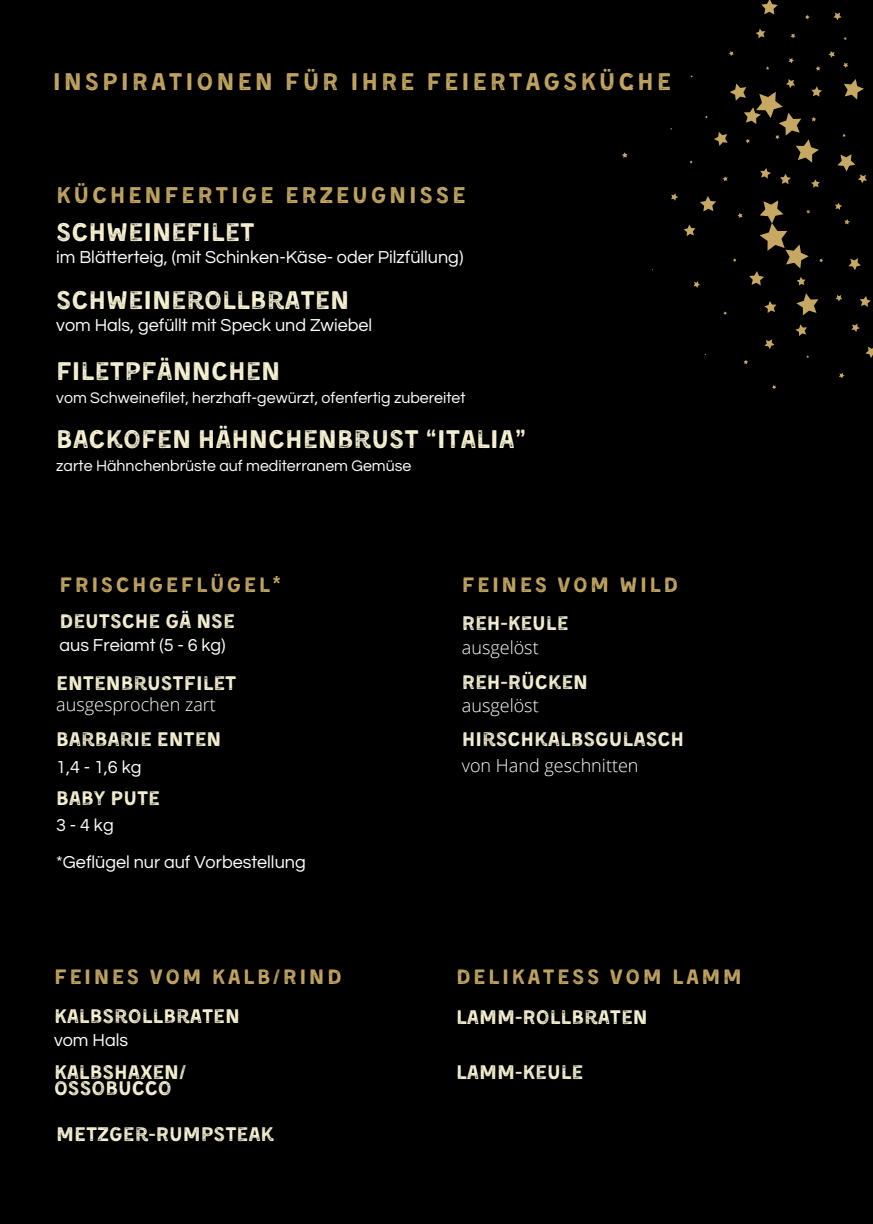
<style>
.page{position:relative;width:873px;height:1224px;background:#000}
.page>*{position:absolute;margin:0;border:0;box-sizing:border-box;transform-origin:0 0}
.t1{font:26.2px "Kent 4 F Printed";color:#faf5d5}
.t2{font:24.8px "Kent 4 F Printed";letter-spacing:.115em;color:#c6a862}
.t3{font:23.4px "Kent 4 F Printed";letter-spacing:.115em;color:#c6a862}
.t4{font:21.4px "Kent 4 F Printed";letter-spacing:.115em;color:#c6a862}
.t5{font:20.2px/16.4px "Kent 4 F Printed";color:#faf5d5}
.t6{font:18px "Questrial";color:#fff}
.t7{font:300 18px "Open Sans";color:#fff}
.t8{font:16px "Questrial";color:#fff}
</style>
<div class="page">
<svg style="left:828px;top:51px;width:7px;height:7px"></svg>
<svg style="left:622px;top:152px;width:6px;height:6px"></svg>
<svg style="left:671px;top:193px;width:7px;height:8px"></svg>
<svg style="left:694px;top:281px;width:6px;height:7px"></svg>
<svg style="left:791px;top:34px;width:5px;height:4px"></svg>
<svg style="left:795px;top:324px;width:12px;height:12px"></svg>
<svg style="left:761px;top:0;width:17px;height:15px"></svg>
<svg style="left:836px;top:295px;width:6px;height:7px"></svg>
<svg style="left:819px;top:259px;width:4px;height:4px"></svg>
<svg style="left:833px;top:13px;width:9px;height:7px"></svg>
<svg style="left:816px;top:66px;width:4px;height:5px"></svg>
<svg style="left:839px;top:373px;width:6px;height:5px"></svg>
<svg style="left:844px;top:219px;width:6px;height:6px"></svg>
<svg style="left:772px;top:385px;width:4px;height:4px"></svg>
<svg style="left:848px;top:258px;width:13px;height:12px"></svg>
<svg style="left:764px;top:301px;width:12px;height:12px"></svg>
<svg style="left:729px;top:51px;width:5px;height:5px"></svg>
<svg style="left:805px;top:15px;width:5px;height:4px"></svg>
<svg style="left:789px;top:58px;width:5px;height:5px"></svg>
<svg style="left:744px;top:360px;width:4px;height:4px"></svg>
<svg style="left:629px;top:87px;width:5px;height:4px"></svg>
<svg style="left:749px;top:200px;width:61px;height:86px"></svg>
<svg style="left:844px;top:79px;width:20px;height:21px"></svg>
<svg style="left:765px;top:339px;width:10px;height:10px"></svg>
<svg style="left:700px;top:196px;width:16px;height:16px"></svg>
<svg style="left:843px;top:63px;width:5px;height:5px"></svg>
<svg style="left:796px;top:293px;width:22px;height:22px"></svg>
<svg style="left:865px;top:347px;width:8px;height:11px"></svg>
<svg style="left:851px;top:296px;width:22px;height:36px"></svg>
<svg style="left:684px;top:225px;width:12px;height:11px"></svg>
<svg style="left:756px;top:29px;width:9px;height:9px"></svg>
<svg style="left:835px;top:203px;width:7px;height:7px"></svg>
<svg style="left:714px;top:79px;width:108px;height:109px"></svg>
<svg style="left:837px;top:154px;width:30px;height:29px"></svg>
<svg style="left:737px;top:213px;width:6px;height:5px"></svg>
<p class="t2" style="left:53px;top:68px;width:620px">INSPIRATIONEN FÜR IHRE FEIERTAGSKÜCHE</p>
<p class="t3" style="left:56px;top:182px;width:411px">KÜCHENFERTIGE ERZEUGNISSE</p>
<p class="t1" style="left:56px;top:217px;width:200px">SCHWEINEFILET</p>
<p class="t6" style="left:56px;top:248px;width:409px">im Blätterteig, (mit Schinken-Käse- oder Pilzfüllung)</p>
<p class="t1" style="left:56px;top:285px;width:295px">SCHWEINEROLLBRATEN</p>
<p class="t6" style="left:56px;top:317px;width:317px">vom Hals, gefüllt mit Speck und Zwiebel</p>
<p class="t1" style="left:56px;top:356px;width:226px">FILETPFÄNNCHEN</p>
<p class="t8" style="left:56px;top:390px;width:411px">vom Schweinefilet, herzhaft-gewürzt, ofenfertig zubereitet</p>
<p class="t1" style="left:56px;top:424px;width:472px">BACKOFEN HÄHNCHENBRUST “ITALIA”</p>
<p class="t8" style="left:56px;top:458px;width:357px">zarte Hähnchenbrüste auf mediterranem Gemüse</p>
<p class="t4" style="left:60px;top:572px;width:222px">FRISCHGEFLÜGEL*</p>
<p class="t5" style="left:60px;top:613px;width:177px">DEUTSCHE GÄ NSE</p>
<p class="t6" style="left:60px;top:636px;width:168px">aus Freiamt (5 - 6 kg)</p>
<p class="t5" style="left:56px;top:675px;width:182px">ENTENBRUSTFILET</p>
<p class="t7" style="left:56px;top:692px;width:161px">ausgesprochen zart</p>
<p class="t5" style="left:56px;top:731px;width:167px">BARBARIE ENTEN</p>
<p class="t6" style="left:56px;top:758px;width:87px">1,4 - 1,6 kg</p>
<p class="t5" style="left:56px;top:790px;width:105px">BABY PUTE</p>
<p class="t6" style="left:56px;top:816px;width:59px">3 - 4 kg</p>
<p class="t6" style="left:56px;top:853px;width:251px">*Geflügel nur auf Vorbestellung</p>
<p class="t4" style="left:54px;top:965px;width:289px">FEINES VOM KALB/RIND</p>
<p class="t5" style="left:54px;top:1008px;width:187px">KALBSROLLBRATEN</p>
<p class="t6" style="left:54px;top:1031px;width:76px">vom Hals</p>
<p class="t5" style="left:54px;top:1064px;width:134px">KALBSHAXEN/<br>OSSOBUCCO</p>
<p class="t5" style="left:56px;top:1126px;width:220px">METZGER-RUMPSTEAK</p>
<p class="t4" style="left:462px;top:572px;width:218px">FEINES VOM WILD</p>
<p class="t5" style="left:462px;top:615px;width:108px">REH-KEULE</p>
<p class="t7" style="left:462px;top:635px;width:78px">ausgelöst</p>
<p class="t5" style="left:462px;top:674px;width:128px">REH-RÜCKEN</p>
<p class="t7" style="left:462px;top:694px;width:78px">ausgelöst</p>
<p class="t5" style="left:462px;top:731px;width:224px">HIRSCHKALBSGULASCH</p>
<p class="t7" style="left:462px;top:753px;width:178px">von Hand geschnitten</p>
<p class="t4" style="left:456px;top:965px;width:287px">DELIKATESS VOM LAMM</p>
<p class="t5" style="left:456px;top:1009px;width:193px">LAMM-ROLLBRATEN</p>
<p class="t5" style="left:456px;top:1064px;width:129px">LAMM-KEULE</p>
</div>
